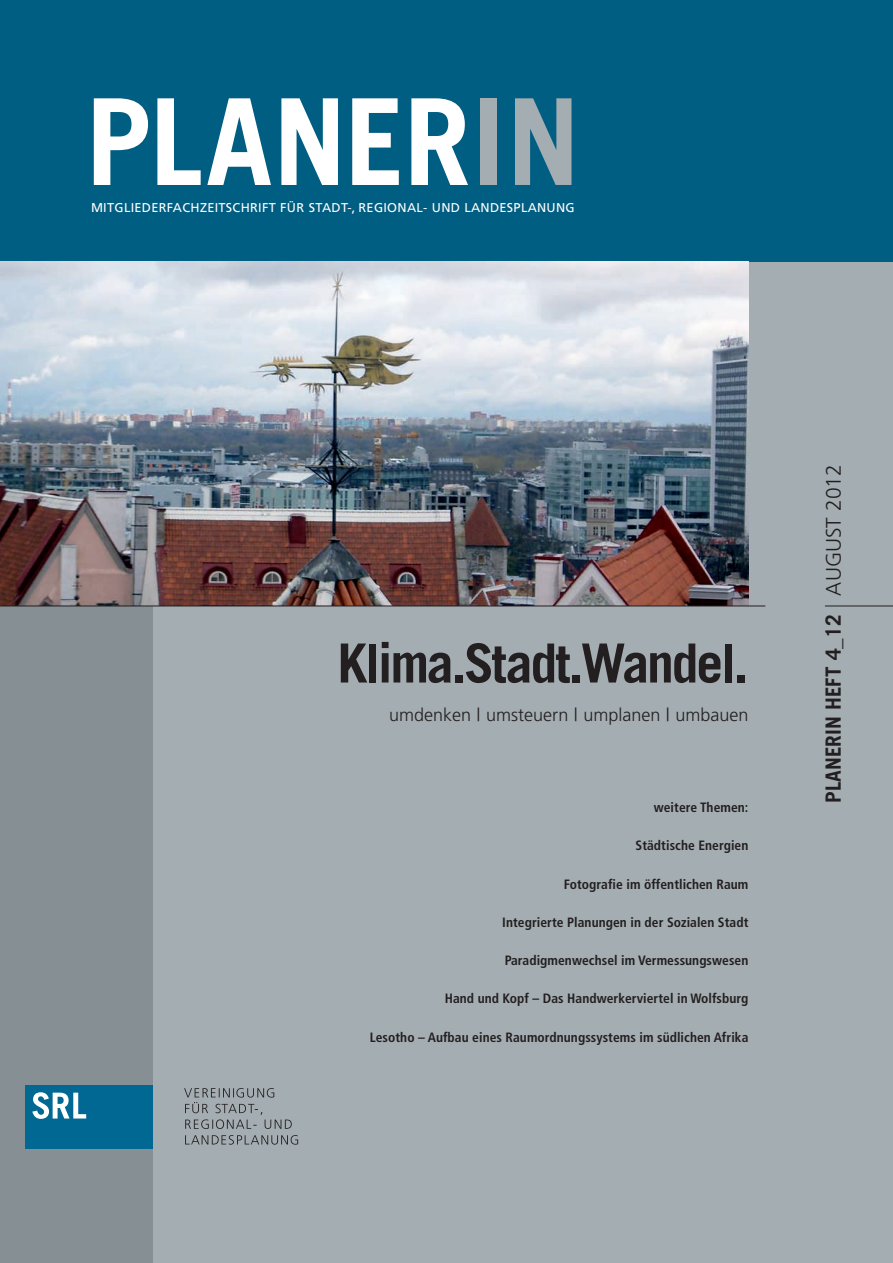
<style>
.page{position:relative;width:893px;height:1263px;background:#fff}
.page>*{position:absolute;margin:0;border:0;box-sizing:border-box;transform-origin:0 0}
.t1{font:700 120px "Trade Gothic";letter-spacing:.005em;color:#fff}
.t2{font:700 54px "Trade Gothic";letter-spacing:-.045em;color:#231f20}
.t3{font:700 21px "Trade Gothic";color:#231f20}
.t4{font:300 18px "Frutiger";color:#231f20}
.t5{font:700 condensed 13.5px "Frutiger";letter-spacing:.005em;color:#231f20}
.t6{font:12.75px "Frutiger";letter-spacing:.02em;color:#fff}
.s1{color:#a4adb1}
.s2{font-family:"Frutiger";font-weight:300}
</style>
<div class="page">
<div style="left:0;top:261px;width:893px;height:1002px;background:#a4adb1"></div>
<div style="left:0;top:261px;width:153px;height:1002px;background:#868f94"></div>
<div style="left:0;top:0;width:893px;height:261px;background:#005e82"></div>
<hr style="left:825px;top:606px;width:68px;height:1px;background:#231f20">
<img style="left:0;top:261px;width:748px;height:345px">
<hr style="left:0;top:606px;width:765px;height:1px;background:#231f20">
<div style="left:26px;top:1085px;width:127px;height:63px;background:#006893"></div>
<svg style="left:32px;top:1092px;width:54px;height:27px"></svg>
<svg style="left:185px;top:1135px;width:113px;height:10px"></svg>
<svg style="left:184px;top:1088px;width:108px;height:41px"></svg>
<p class="t1" style="left:85px;top:98px;width:496px">PLANER<span class="s1">IN</span></p>
<p class="t6" style="left:91px;top:202px;width:485px">MITGLIEDERFACHZEITSCHRIFT FÜR STADT-, REGIONAL- UND LANDESPLANUNG</p>
<p class="t2" style="left:337px;top:643px;width:412px">Klima.Stadt.Wandel.</p>
<p class="t4" style="left:389px;top:707px;width:361px">umdenken | umsteuern | umplanen | umbauen</p>
<p class="t5" style="left:654px;top:802px;width:96px">weitere Themen:</p>
<p class="t5" style="left:636px;top:840px;width:114px">Städtische Energien</p>
<p class="t5" style="left:564px;top:878px;width:186px">Fotografie im öffentlichen Raum</p>
<p class="t5" style="left:502px;top:917px;width:248px">Integrierte Planungen in der Sozialen Stadt</p>
<p class="t5" style="left:505px;top:955px;width:245px">Paradigmenwechsel im Vermessungswesen</p>
<p class="t5" style="left:445px;top:993px;width:305px">Hand und Kopf – Das Handwerkerviertel in Wolfsburg</p>
<p class="t5" style="left:370px;top:1031px;width:380px">Lesotho – Aufbau eines Raumordnungssystems im südlichen Afrika</p>
<p class="t3" style="left:825px;top:803px;width:340px;rotate:-90deg">PLANERIN HEFT 4_12 <span class="s2">AUGUST 2012</span></p>
</div>
